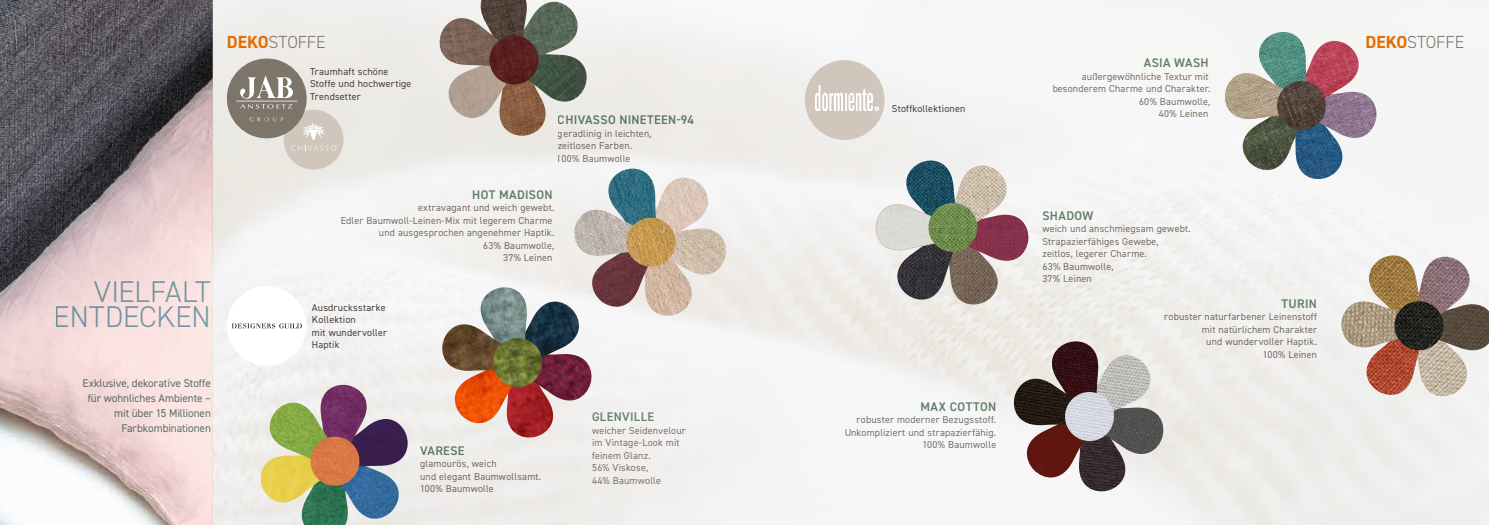
<style>
.page{position:relative;width:1489px;height:525px;background:#fff}
.page>*{position:absolute;margin:0;border:0;box-sizing:border-box;transform-origin:0 0}
.t1{font:300 30px/25px "DIN2014";letter-spacing:-.005em;color:#71aaba;text-align:right}
.t2{font:300 17.5px "DIN2014";letter-spacing:-.01em;color:#7d746a}
.t3{font:600 12.5px "DIN2014";letter-spacing:.03em;color:#65826b}
.t4{font:11.25px/15px "DIN2014";letter-spacing:-.01em;color:#5f7c7b;text-align:right}
.t5{font:10px/12.5px "DIN2014";letter-spacing:.015em;color:#7d746a;text-align:right}
.t6{font:10px/12.5px "DIN2014";letter-spacing:.015em;color:#493f39}
.s1{font-weight:700;color:#e56e02}
</style>
<div class="page">
<img style="left:0;top:0;width:1488px;height:524px">
<div style="left:804px;top:60px;width:80px;height:80px;background:#d0c6bc;border-radius:50%"></div>
<img style="left:815px;top:85px;width:63px;height:26px">
<div style="left:227px;top:286px;width:79px;height:79px;background:#fff;border-radius:50%"></div>
<svg style="left:232px;top:323px;width:70px;height:5px"></svg>
<img style="left:504px;top:408px;width:57px;height:32px">
<img style="left:449px;top:372px;width:74px;height:57px">
<img style="left:514px;top:353px;width:80px;height:55px">
<img style="left:529px;top:301px;width:55px;height:68px">
<img style="left:472px;top:287px;width:57px;height:51px">
<img style="left:439px;top:324px;width:80px;height:48px">
<img style="left:490px;top:338px;width:55px;height:51px">
<img style="left:300px;top:510px;width:28px;height:14px">
<img style="left:258px;top:454px;width:70px;height:56px">
<img style="left:328px;top:469px;width:75px;height:55px">
<img style="left:361px;top:419px;width:50px;height:50px">
<img style="left:317px;top:384px;width:57px;height:78px">
<img style="left:265px;top:402px;width:75px;height:66px">
<img style="left:308px;top:436px;width:53px;height:51px">
<img style="left:1291px;top:145px;width:59px;height:37px">
<img style="left:1235px;top:122px;width:72px;height:53px">
<img style="left:1298px;top:92px;width:79px;height:53px">
<img style="left:1309px;top:41px;width:56px;height:71px">
<img style="left:1250px;top:32px;width:59px;height:49px">
<img style="left:1222px;top:73px;width:80px;height:49px">
<img style="left:1273px;top:81px;width:56px;height:52px">
<img style="left:1076px;top:462px;width:57px;height:31px">
<img style="left:1021px;top:426px;width:74px;height:57px">
<img style="left:1085px;top:407px;width:80px;height:55px">
<img style="left:1099px;top:355px;width:56px;height:68px">
<img style="left:1043px;top:341px;width:56px;height:51px">
<img style="left:1011px;top:378px;width:80px;height:48px">
<img style="left:1062px;top:392px;width:54px;height:51px">
<img style="left:943px;top:268px;width:62px;height:39px">
<img style="left:890px;top:268px;width:69px;height:35px">
<img style="left:960px;top:165px;width:53px;height:37px">
<img style="left:898px;top:160px;width:62px;height:42px">
<svg style="left:875px;top:202px;width:154px;height:66px"></svg>
<img style="left:925px;top:203px;width:55px;height:52px">
<img style="left:1409px;top:356px;width:65px;height:43px">
<img style="left:1358px;top:353px;width:68px;height:45px">
<svg style="left:1417px;top:298px;width:71px;height:58px"></svg>
<img style="left:1446px;top:304px;width:42px;height:49px">
<img style="left:1426px;top:256px;width:50px;height:74px">
<img style="left:1360px;top:255px;width:66px;height:46px">
<img style="left:1340px;top:301px;width:50px;height:52px">
<img style="left:1390px;top:301px;width:56px;height:52px">
<img style="left:641px;top:282px;width:59px;height:36px">
<img style="left:585px;top:259px;width:72px;height:52px">
<img style="left:648px;top:228px;width:79px;height:54px">
<img style="left:659px;top:177px;width:55px;height:65px">
<img style="left:600px;top:168px;width:59px;height:49px">
<img style="left:572px;top:209px;width:79px;height:50px">
<img style="left:623px;top:217px;width:55px;height:53px">
<img style="left:496px;top:110px;width:57px;height:28px">
<img style="left:444px;top:69px;width:75px;height:55px">
<img style="left:510px;top:54px;width:79px;height:56px">
<img style="left:527px;top:2px;width:55px;height:65px">
<img style="left:480px;top:0;width:47px;height:36px">
<img style="left:436px;top:18px;width:80px;height:51px">
<img style="left:487px;top:36px;width:53px;height:50px">
<div style="left:284px;top:110px;width:59px;height:59px;background:#d0c6bc;border-radius:50%"></div>
<div style="left:227px;top:58px;width:79px;height:80px;background:#7d746a;border-radius:50%"></div>
<svg style="left:236px;top:75px;width:100px;height:76px"></svg>
<h1 class="t1" style="left:54px;top:279px;width:158px">VIELFALT<br>ENTDECKEN</h1>
<p class="t4" style="left:82px;top:375px;width:130px">Exklusive, dekorative Stoffe für wohnliches Ambiente – mit über 15 Millionen<br>Farbkombinationen</p>
<h2 class="t2" style="left:227px;top:31px;width:100px"><span class="s1">DEKO</span>STOFFE</h2>
<h2 class="t2" style="left:1365px;top:31px;width:100px"><span class="s1">DEKO</span>STOFFE</h2>
<p class="t6" style="left:310px;top:65px;width:103px">Traumhaft schöne<br>Stoffe und hochwertige<br>Trendsetter</p>
<p class="t3" style="left:558px;top:111px;width:137px">CHIVASSO NINETEEN-94</p>
<p class="t5" style="left:556px;top:127px;width:96px;text-align:left">geradlinig in leichten, zeitlosen Farben.<br>100% Baumwolle</p>
<p class="t3" style="left:472px;top:186px;width:82px">HOT MADISON</p>
<p class="t5" style="left:340px;top:201px;width:215px">extravagant und weich gewebt.<br>Edler Baumwoll-Leinen-Mix mit legerem Charme und ausgesprochen angenehmer Haptik.<br>63% Baumwolle,<br>37% Leinen</p>
<p class="t6" style="left:312px;top:300px;width:77px">Ausdrucksstarke<br>Kollektion<br>mit wundervoller<br>Haptik</p>
<p class="t3" style="left:420px;top:442px;width:46px">VARESE</p>
<p class="t5" style="left:420px;top:457px;width:123px;text-align:left">glamourös, weich<br>und elegant Baumwollsamt.<br>100% Baumwolle</p>
<p class="t3" style="left:592px;top:408px;width:63px">GLENVILLE</p>
<p class="t5" style="left:592px;top:423px;width:95px;text-align:left">weicher Seidenvelour im Vintage-Look mit feinem Glanz.<br>56% Viskose,<br>44% Baumwolle</p>
<p class="t6" style="left:891px;top:102px;width:75px">Stoffkollektionen</p>
<p class="t3" style="left:920px;top:398px;width:77px">MAX COTTON</p>
<p class="t5" style="left:844px;top:413px;width:153px">robuster moderner Bezugsstoff.<br>Unkompliziert und strapazierfähig.<br>100% Baumwolle</p>
<p class="t3" style="left:1143px;top:55px;width:66px">ASIA WASH</p>
<p class="t5" style="left:1052px;top:70px;width:159px">außergewöhnliche Textur mit besonderem Charme und Charakter.<br>60% Baumwolle,<br>40% Leinen</p>
<p class="t3" style="left:1042px;top:207px;width:52px">SHADOW</p>
<p class="t5" style="left:1042px;top:222px;width:150px;text-align:left">weich und anschmiegsam gewebt.<br>Strapazierfähiges Gewebe, zeitlos, legerer Charme.<br>63% Baumwolle,<br>37% Leinen</p>
<p class="t3" style="left:1281px;top:295px;width:37px">TURIN</p>
<p class="t5" style="left:1164px;top:310px;width:154px">robuster naturfarbener Leinenstoff mit natürlichem Charakter<br>und wundervoller Haptik.<br>100% Leinen</p>
</div>
